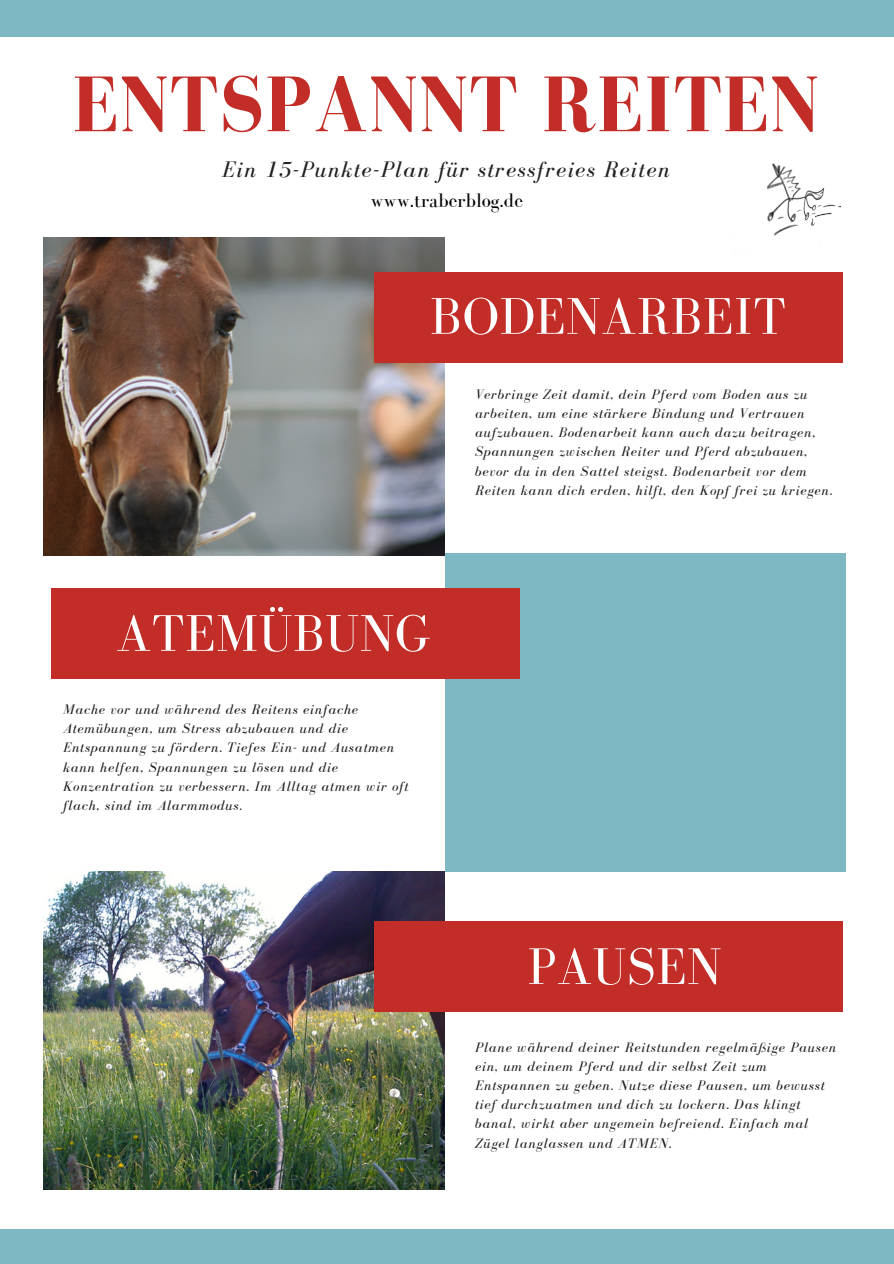
<style>
.page{position:relative;width:894px;height:1264px;background:#fff}
.page>*{position:absolute;margin:0;border:0;box-sizing:border-box;transform-origin:0 0}
.t1{font:700 81px "Bodoni FLF";letter-spacing:.01em;color:#c22d27}
.t2{font:52.95px "Bodoni FLF";letter-spacing:.01em;color:#fff}
.t3{font:italic 23.1px "Bodoni FLF";letter-spacing:.06em;color:#222}
.t4{font:20.25px "Bodoni FLF";color:#000}
.t5{font:italic 14.25px/19.2px "Bodoni FLF";letter-spacing:.06em;color:#222}
</style>
<div class="page">
<div style="left:0;top:1228px;width:893px;height:35px;background:#7eb9c3"></div>
<div style="left:0;top:0;width:893px;height:37px;background:#7eb9c3"></div>
<img style="left:44px;top:237px;width:400px;height:318px">
<div style="left:444px;top:553px;width:401px;height:318px;background:#7eb9c3"></div>
<img style="left:44px;top:871px;width:400px;height:318px">
<div style="left:374px;top:272px;width:468px;height:90px;background:#c22d27"></div>
<div style="left:52px;top:588px;width:468px;height:90px;background:#c22d27"></div>
<div style="left:374px;top:921px;width:468px;height:90px;background:#c22d27"></div>
<img style="left:766px;top:163px;width:73px;height:81px">
<h1 class="t1" style="left:72px;top:60px;width:747px">ENTSPANNT REITEN</h1>
<h3 class="t3" style="left:222px;top:157px;width:449px">Ein 15-Punkte-Plan für stressfreies Reiten</h3>
<h2 class="t4" style="left:370px;top:189px;width:154px">www.traberblog.de</h2>
<p class="t2" style="left:430px;top:287px;width:357px">BODENARBEIT</p>
<h4 class="t2" style="left:116px;top:604px;width:315px">ATEMÜBUNG</h4>
<p class="t5" style="left:63px;top:699px;width:347px">Mache vor und während des Reitens einfache Atemübungen, um Stress abzubauen und die Entspannung zu fördern. Tiefes Ein- und Ausatmen kann helfen, Spannungen zu lösen und die Konzentration zu verbessern. Im Alltag atmen wir oft flach, sind im Alarmmodus.</p>
<h2 class="t5" style="left:475px;top:384px;width:358px">Verbringe Zeit damit, dein Pferd vom Boden aus zu arbeiten, um eine stärkere Bindung und Vertrauen aufzubauen. Bodenarbeit kann auch dazu beitragen, Spannungen zwischen Reiter und Pferd abzubauen, bevor du in den Sattel steigst. Bodenarbeit vor dem Reiten kann dich erden, hilft, den Kopf frei zu kriegen.</h2>
<p class="t2" style="left:527px;top:937px;width:195px">PAUSEN</p>
<p class="t5" style="left:475px;top:1037px;width:362px">Plane während deiner Reitstunden regelmäßige Pausen ein, um deinem Pferd und dir selbst Zeit zum Entspannen zu geben. Nutze diese Pausen, um bewusst tief durchzuatmen und dich zu lockern. Das klingt banal, wirkt aber ungemein befreiend. Einfach mal Zügel langlassen und ATMEN.</p>
</div>
